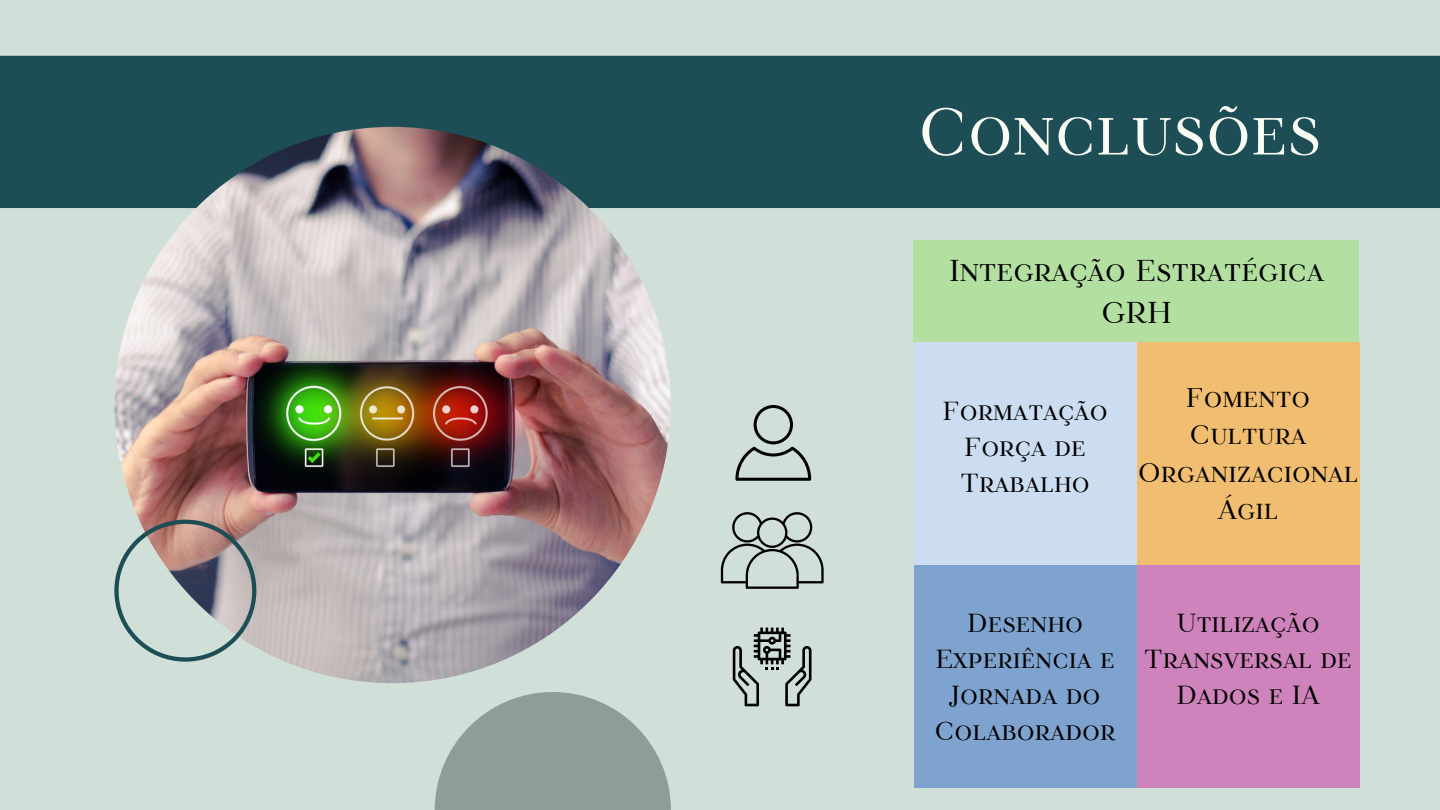
<style>
.page{position:relative;width:1440px;height:810px;background:#d0dfd8}
.page>*{position:absolute;margin:0;border:0;box-sizing:border-box;transform-origin:0 0}
.t1{font:65px "TT Tsars A";color:#fbfdf4}
.t2{font:30px/42px "TT Tsars A";color:#000;text-align:center}
.t3{font:27px/37.5px "TT Tsars A";color:#000;text-align:center}
.t4{font:26px/36px "TT Tsars A";color:#000;text-align:center}
</style>
<div class="page">
<div style="left:0;top:56px;width:1440px;height:152px;background:#1d4e55"></div>
<img style="left:114px;top:127px;width:557px;height:556px;border-radius:50%">
<svg style="left:435px;top:692px;width:236px;height:118px"></svg>
<svg style="left:114px;top:520px;width:142px;height:142px"></svg>
<div style="left:914px;top:240px;width:445px;height:103px;background:#b3dfa0"></div>
<div style="left:914px;top:342px;width:223px;height:223px;background:#cdddf1"></div>
<div style="left:1137px;top:342px;width:223px;height:223px;background:#f1be71"></div>
<div style="left:914px;top:565px;width:223px;height:223px;background:#7fa3cf"></div>
<div style="left:1137px;top:565px;width:223px;height:223px;background:#cf83bc"></div>
<svg style="left:733px;top:628px;width:79px;height:78px"></svg>
<svg style="left:735px;top:405px;width:76px;height:76px"></svg>
<svg style="left:721px;top:512px;width:103px;height:77px"></svg>
<h1 class="t1" style="left:918px;top:96px;width:405px">Conclusões</h1>
<p class="t2" style="left:949px;top:249px;width:377px">Integração Estratégica<br>GRH</p>
<p class="t4" style="left:943px;top:393px;width:167px">Formatação<br>Força de<br>Trabalho</p>
<p class="t3" style="left:1138px;top:378px;width:222px">Fomento<br>Cultura<br>Organizacional<br>Ágil</p>
<p class="t4" style="left:935px;top:604px;width:183px">Desenho<br>Experiência e<br>Jornada do<br>Colaborador</p>
<p class="t4" style="left:1144px;top:604px;width:209px">Utilização<br>Transversal de<br>Dados e IA</p>
</div>
